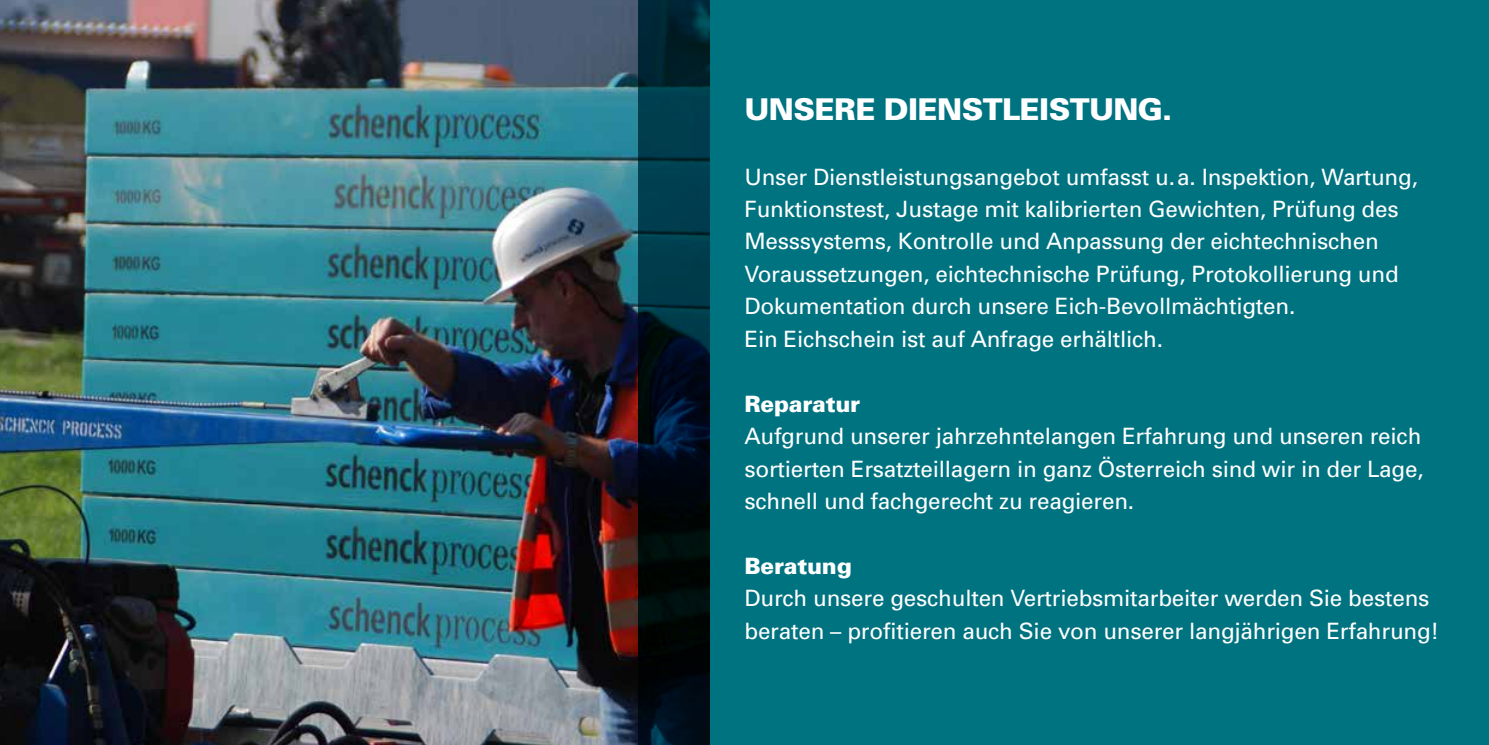
<style>
.page{position:relative;width:1489px;height:745px;background:#fff}
.page>*{position:absolute;margin:0;border:0;box-sizing:border-box;transform-origin:0 0}
.t1{font:900 30px "Univers";letter-spacing:-.02em;color:#fff}
.t2{font:22.5px/32.5px "Univers";letter-spacing:-.01em;color:#fff}
.t3{font:900 22.5px "Univers";letter-spacing:-.01em;color:#fff}
</style>
<div class="page">
<img style="left:0;top:0;width:638px;height:744px">
<svg style="left:638px;top:0;width:71px;height:744px;background:#001d28"></svg>
<div style="left:709px;top:0;width:779px;height:744px;background:#007381"></div>
<h1 class="t1" style="left:744px;top:90px;width:429px">UNSERE DIENSTLEISTUNG.</h1>
<p class="t2" style="left:744px;top:160px;width:675px">Unser Dienstleistungsangebot umfasst u.a. Inspektion, Wartung, Funktionstest, Justage mit kalibrierten Gewichten, Prüfung des Messsystems, Kontrolle und Anpassung der eichtechnischen Voraussetzungen, eichtechnische Prüfung, Protokollierung und Dokumentation durch unsere Eich-Bevollmächtigten.<br>Ein Eichschein ist auf Anfrage erhältlich.</p>
<p class="t3" style="left:744px;top:389px;width:117px">Reparatur</p>
<p class="t2" style="left:744px;top:420px;width:680px;text-align:justify">Aufgrund unserer jahrzehntelangen Erfahrung und unseren reich sortierten Ersatzteillagern in ganz Österreich sind wir in der Lage, schnell und fachgerecht zu reagieren.</p>
<p class="t3" style="left:744px;top:551px;width:109px">Beratung</p>
<p class="t2" style="left:744px;top:582px;width:696px">Durch unsere geschulten Vertriebsmitarbeiter werden Sie bestens beraten – profitieren auch Sie von unserer langjährigen Erfahrung!</p>
</div>
